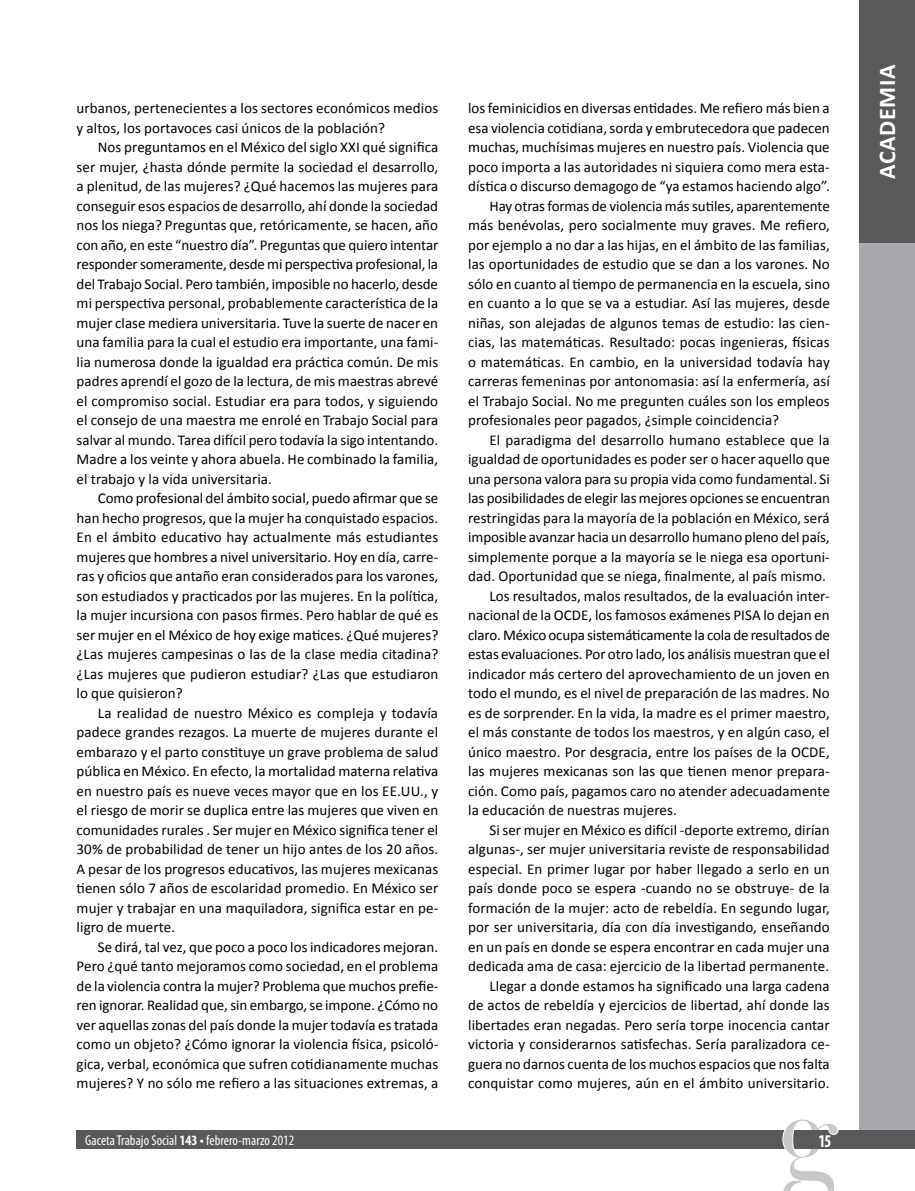
<style>
.page{position:relative;width:915px;height:1191px;background:#fff}
.page>*{position:absolute;margin:0;border:0;box-sizing:border-box;transform-origin:0 0}
.t1{font:700 24px "Calibri";color:#fff}
.t2{font:700 condensed 18px "Myriad Pro";color:#fff}
.t3{font:15px/19.5px "Calibri";letter-spacing:.005em;color:#000;text-align:justify}
.t4{font:condensed 14.25px "Myriad Pro";letter-spacing:.005em;color:#fff}
.s1{font-weight:700}
</style>
<div class="page">
<div style="left:859px;top:0;width:55px;height:259px;background:#58595b"></div>
<div style="left:859px;top:243px;width:55px;height:894px;background:#a7a9ac"></div>
<div style="left:77px;top:1130px;width:837px;height:18px;background:#58595b"></div>
<svg style="left:781px;top:1119px;width:57px;height:72px"></svg>
<div style="left:797px;top:1130px;width:26px;height:18px;background:#58595b"></div>
<p class="t3" style="left:77px;top:98px;width:363px">urbanos, pertenecientes a los sectores económicos medios y altos, los portavoces casi únicos de la población?</p>
<p class="t3" style="left:77px;top:137px;width:363px;text-indent:21px">Nos preguntamos en el México del siglo XXI qué significa ser mujer, ¿hasta dónde permite la sociedad el desarrollo, a plenitud, de las mujeres? ¿Qué hacemos las mujeres para conseguir esos espacios de desarrollo, ahí donde la sociedad nos los niega? Preguntas que, retóricamente, se hacen, año con año, en este “nuestro día”. Preguntas que quiero intentar responder someramente, desde mi perspectiva profesional, la del Trabajo Social. Pero también, imposible no hacerlo, desde mi perspectiva personal, probablemente característica de la mujer clase mediera universitaria. Tuve la suerte de nacer en una familia para la cual el estudio era importante, una fami&shy;lia numerosa donde la igualdad era práctica común. De mis padres aprendí el gozo de la lectura, de mis maestras abrevé el compromiso social. Estudiar era para todos, y siguiendo el consejo de una maestra me enrolé en Trabajo Social para salvar al mundo. Tarea difícil pero todavía la sigo intentando.<br>Madre a los veinte y ahora abuela. He combinado la familia, el trabajo y la vida universitaria.</p>
<p class="t3" style="left:77px;top:488px;width:363px;text-indent:21px">Como profesional del ámbito social, puedo afirmar que se han hecho progresos, que la mujer ha conquistado espacios.<br>En el ámbito educativo hay actualmente más estudiantes mujeres que hombres a nivel universitario. Hoy en día, carre&shy;ras y oficios que antaño eran considerados para los varones, son estudiados y practicados por las mujeres. En la política, la mujer incursiona con pasos firmes. Pero hablar de qué es ser mujer en el México de hoy exige matices. ¿Qué mujeres? ¿Las mujeres campesinas o las de la clase media citadina? ¿Las mujeres que pudieron estudiar? ¿Las que estudiaron lo que quisieron?</p>
<p class="t3" style="left:77px;top:703px;width:363px;text-indent:21px">La realidad de nuestro México es compleja y todavía padece grandes rezagos. La muerte de mujeres durante el embarazo y el parto constituye un grave problema de salud pública en México. En efecto, la mortalidad materna relativa en nuestro país es nueve veces mayor que en los EE.UU., y el riesgo de morir se duplica entre las mujeres que viven en comunidades rurales . Ser mujer en México significa tener el 30% de probabilidad de tener un hijo antes de los 20 años.<br>A pesar de los progresos educativos, las mujeres mexicanas tienen sólo 7 años de escolaridad promedio. En México ser mujer y trabajar en una maquiladora, significa estar en pe&shy;ligro de muerte.</p>
<p class="t3" style="left:77px;top:937px;width:363px;text-indent:21px">Se dirá, tal vez, que poco a poco los indicadores mejoran.<br>Pero ¿qué tanto mejoramos como sociedad, en el problema de la violencia contra la mujer? Problema que muchos prefie&shy;ren ignorar. Realidad que, sin embargo, se impone. ¿Cómo no ver aquellas zonas del país donde la mujer todavía es tratada como un objeto? ¿Cómo ignorar la violencia física, psicoló&shy;gica, verbal, económica que sufren cotidianamente muchas mujeres? Y no sólo me refiero a las situaciones extremas, a</p>
<p class="t3" style="left:468px;top:98px;width:363px">los feminicidios en diversas entidades. Me refiero más bien a</p>
<p class="t3" style="left:468px;top:118px;width:363px">esa violencia cotidiana, sorda y embrutecedora que padecen</p>
<p class="t3" style="left:468px;top:137px;width:363px">muchas, muchísimas mujeres en nuestro país. Violencia que</p>
<p class="t3" style="left:468px;top:157px;width:363px">poco importa a las autoridades ni siquiera como mera esta-</p>
<p class="t3" style="left:468px;top:176px;width:363px">dística o discurso demagogo de “ya estamos haciendo algo”.</p>
<p class="t3" style="left:489px;top:196px;width:342px">Hay otras formas de violencia más sutiles, aparentemente</p>
<p class="t3" style="left:468px;top:215px;width:363px">más benévolas, pero socialmente muy graves. Me refiero,</p>
<p class="t3" style="left:468px;top:235px;width:363px">por ejemplo a no dar a las hijas, en el ámbito de las familias,</p>
<p class="t3" style="left:468px;top:254px;width:363px">las oportunidades de estudio que se dan a los varones. No</p>
<p class="t3" style="left:468px;top:274px;width:363px">sólo en cuanto al tiempo de permanencia en la escuela, sino</p>
<p class="t3" style="left:468px;top:293px;width:363px">en cuanto a lo que se va a estudiar. Así las mujeres, desde</p>
<p class="t3" style="left:468px;top:313px;width:363px">niñas, son alejadas de algunos temas de estudio: las cien-</p>
<p class="t3" style="left:468px;top:332px;width:363px">cias, las matemáticas. Resultado: pocas ingenieras, físicas</p>
<p class="t3" style="left:468px;top:352px;width:363px">o matemáticas. En cambio, en la universidad todavía hay</p>
<p class="t3" style="left:468px;top:371px;width:363px">carreras femeninas por antonomasia: así la enfermería, así</p>
<p class="t3" style="left:468px;top:391px;width:363px">el Trabajo Social. No me pregunten cuáles son los empleos</p>
<p class="t3" style="left:468px;top:410px;width:312px">profesionales peor pagados, ¿simple coincidencia?</p>
<p class="t3" style="left:489px;top:430px;width:342px">El paradigma del desarrollo humano establece que la</p>
<p class="t3" style="left:468px;top:449px;width:363px">igualdad de oportunidades es poder ser o hacer aquello que</p>
<p class="t3" style="left:468px;top:469px;width:363px">una persona valora para su propia vida como fundamental. Si</p>
<p class="t3" style="left:468px;top:488px;width:363px">las posibilidades de elegir las mejores opciones se encuentran</p>
<p class="t3" style="left:468px;top:508px;width:363px">restringidas para la mayoría de la población en México, será</p>
<p class="t3" style="left:468px;top:527px;width:363px">imposible avanzar hacia un desarrollo humano pleno del país,</p>
<p class="t3" style="left:468px;top:547px;width:363px">simplemente porque a la mayoría se le niega esa oportuni-</p>
<p class="t3" style="left:468px;top:566px;width:359px">dad. Oportunidad que se niega, finalmente, al país mismo.</p>
<p class="t3" style="left:489px;top:586px;width:342px">Los resultados, malos resultados, de la evaluación inter-</p>
<p class="t3" style="left:468px;top:605px;width:363px">nacional de la OCDE, los famosos exámenes PISA lo dejan en</p>
<p class="t3" style="left:468px;top:625px;width:363px">claro. México ocupa sistemáticamente la cola de resultados de</p>
<p class="t3" style="left:468px;top:644px;width:363px">estas evaluaciones. Por otro lado, los análisis muestran que el</p>
<p class="t3" style="left:468px;top:664px;width:363px">indicador más certero del aprovechamiento de un joven en</p>
<p class="t3" style="left:468px;top:683px;width:363px">todo el mundo, es el nivel de preparación de las madres. No</p>
<p class="t3" style="left:468px;top:703px;width:363px">es de sorprender. En la vida, la madre es el primer maestro,</p>
<p class="t3" style="left:468px;top:722px;width:363px">el más constante de todos los maestros, y en algún caso, el</p>
<p class="t3" style="left:468px;top:742px;width:363px">único maestro. Por desgracia, entre los países de la OCDE,</p>
<p class="t3" style="left:468px;top:761px;width:363px">las mujeres mexicanas son las que tienen menor prepara-</p>
<p class="t3" style="left:468px;top:781px;width:363px">ción. Como país, pagamos caro no atender adecuadamente</p>
<p class="t3" style="left:468px;top:800px;width:210px">la educación de nuestras mujeres.</p>
<p class="t3" style="left:489px;top:820px;width:342px">Si ser mujer en México es difícil -deporte extremo, dirían</p>
<p class="t3" style="left:468px;top:839px;width:363px">algunas-, ser mujer universitaria reviste de responsabilidad</p>
<p class="t3" style="left:468px;top:859px;width:363px">especial. En primer lugar por haber llegado a serlo en un</p>
<p class="t3" style="left:468px;top:878px;width:363px">país donde poco se espera -cuando no se obstruye- de la</p>
<p class="t3" style="left:468px;top:898px;width:363px">formación de la mujer: acto de rebeldía. En segundo lugar,</p>
<p class="t3" style="left:468px;top:917px;width:363px">por ser universitaria, día con día investigando, enseñando</p>
<p class="t3" style="left:468px;top:937px;width:363px">en un país en donde se espera encontrar en cada mujer una</p>
<p class="t3" style="left:468px;top:956px;width:362px">dedicada ama de casa: ejercicio de la libertad permanente.</p>
<p class="t3" style="left:489px;top:976px;width:342px">Llegar a donde estamos ha significado una larga cadena</p>
<p class="t3" style="left:468px;top:995px;width:363px">de actos de rebeldía y ejercicios de libertad, ahí donde las</p>
<p class="t3" style="left:468px;top:1015px;width:363px">libertades eran negadas. Pero sería torpe inocencia cantar</p>
<p class="t3" style="left:468px;top:1034px;width:363px">victoria y considerarnos satisfechas. Sería paralizadora ce-</p>
<p class="t3" style="left:468px;top:1054px;width:363px">guera no darnos cuenta de los muchos espacios que nos falta</p>
<p class="t3" style="left:468px;top:1073px;width:363px">conquistar como mujeres, aún en el ámbito universitario.</p>
<p class="t4" style="left:85px;top:1131px;width:221px">Gaceta Trabajo S cial<span class="s1">143 •137 •</span>enero-febrero 2011</p>
<p class="t4" style="left:98px;top:1131px;width:94px">Gaceta Trabajo Social</p>
<p class="t4" style="left:206px;top:1131px;width:90px">febrero-marzo 2012</p>
<p class="t2" style="left:818px;top:1129px;width:14px">15</p>
<h1 class="t1" style="left:871px;top:179px;width:116px;rotate:-90deg">ACADEMIA</h1>
</div>
